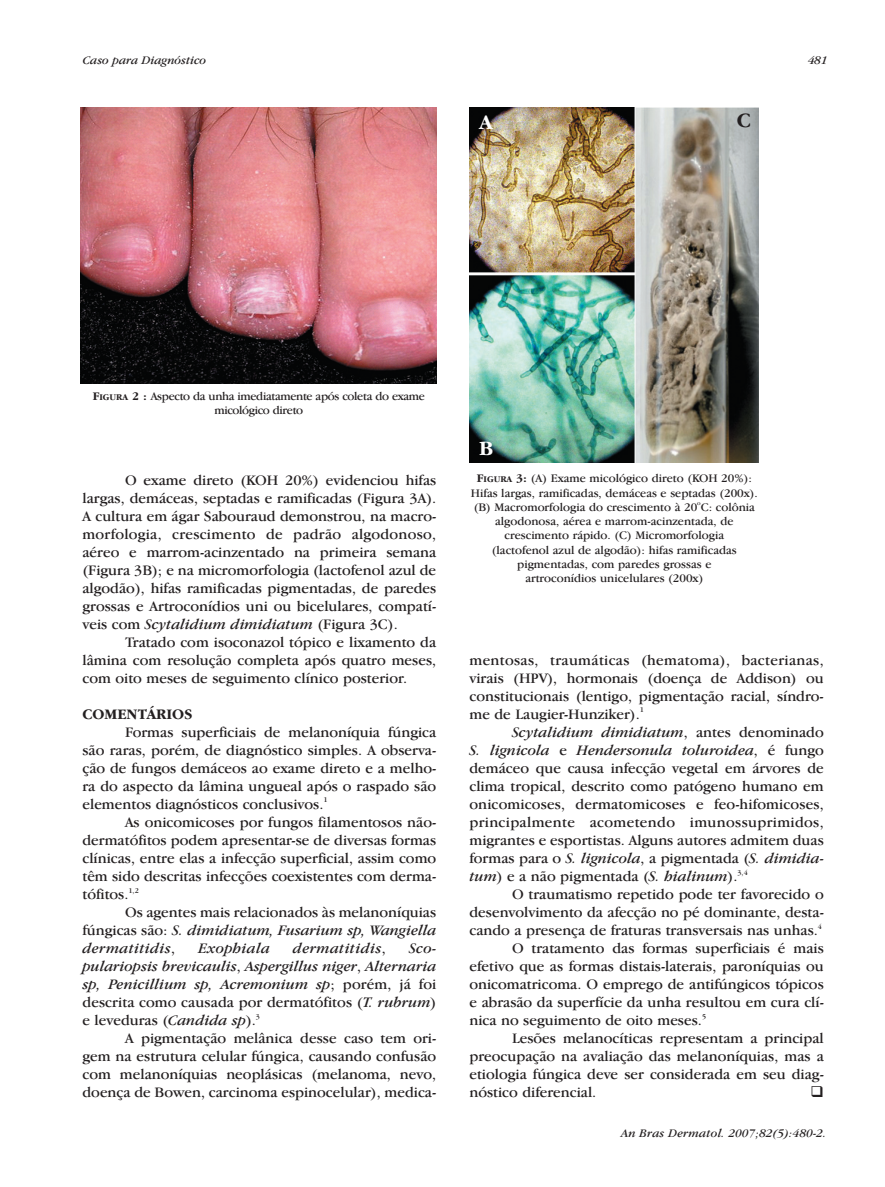
<style>
.page{position:relative;width:885px;height:1187px;background:#fff}
.page>*{position:absolute;margin:0;border:0;box-sizing:border-box;transform-origin:0 0}
.t1{font:700 21px "Garamond IT Cby BT";color:#fff}
.t2{font:700 21px "Garamond IT Cby BT";color:#231f20}
.t3{font:15px/18px "Garamond IT Cby BT";color:#231f20;text-align:justify}
.t4{font:italic 15px/18px "Garamond IT Cby BT";letter-spacing:.005em;color:#231f20;text-align:justify}
.t5{font:700 15px "Garamond IT Cby BT";color:#231f20}
.t6{font:12px/14.2px "Garamond IT Cby BT";color:#231f20;text-align:center}
.t7{font:12px/14.2px "Garamond IT Cby BT";letter-spacing:-.025em;color:#231f20;text-align:center}
.t8{font:italic 12px "Garamond IT Cby BT";color:#231f20}
.t9{font:7.5px "Garamond IT Cby BT";color:#231f20}
.t10{font:6px "Garamond IT Cby BT";color:#231f20}
.s1{font-weight:700}
.s2{font-weight:700;font-size:9px}
.s3{font-style:italic}
.s4{font-style:normal}
</style>
<div class="page">
<img style="left:80px;top:107px;width:679px;height:356px">
<p class="t8" style="left:83px;top:56px;width:125px">Caso para Diagnóstico</p>
<p class="t8" style="left:808px;top:56px;width:21px">481</p>
<h1 class="t1" style="left:479px;top:114px;width:15px">A</h1>
<h1 class="t2" style="left:736px;top:112px;width:16px">C</h1>
<p class="t7" style="left:93px;top:390px;width:334px"><span class="s1">F</span><span class="s2">IGURA</span> <span class="s1">2 :</span> Aspecto da unha imediatamente após coleta do exame micológico direto</p>
<p class="t3" style="left:82px;top:472px;width:355px;text-indent:43px">O exame direto (KOH 20%) evidenciou hifas largas, demáceas, septadas e ramificadas (Figura 3A).<br>A cultura em ágar Sabouraud demonstrou, na macro&shy;morfologia, crescimento de padrão algodonoso, aéreo e marrom-acinzentado na primeira semana (Figura 3B); e na micromorfologia (lactofenol azul de algodão), hifas ramificadas pigmentadas, de paredes grossas e Artroconídios uni ou bicelulares, compatí&shy;veis com <span class="s3">Scytalidium dimidiatum</span> (Figura 3C).</p>
<p class="t3" style="left:82px;top:634px;width:355px;text-indent:43px">Tratado com isoconazol tópico e lixamento da lâmina com resolução completa após quatro meses, com oito meses de seguimento clínico posterior.</p>
<p class="t5" style="left:82px;top:709px;width:112px">COMENTÁRIOS</p>
<p class="t3" style="left:82px;top:724px;width:355px;text-indent:43px">Formas superficiais de melanoníquia fúngica são raras, porém, de diagnóstico simples. A observa&shy;ção de fungos demáceos ao exame direto e a melho&shy;ra do aspecto da lâmina ungueal após o raspado são elementos diagnósticos conclusivos.</p>
<p class="t9" style="left:323px;top:797px;width:6px">1</p>
<p class="t3" style="left:82px;top:814px;width:355px;text-indent:43px">As onicomicoses por fungos filamentosos não&shy;dermatófitos podem apresentar-se de diversas formas clínicas, entre elas a infecção superficial, assim como têm sido descritas infecções coexistentes com derma&shy;tófitos.</p>
<p class="t9" style="left:128px;top:887px;width:12px">1,2</p>
<p class="t3" style="left:82px;top:904px;width:355px;text-indent:43px">Os agentes mais relacionados às melanoníquias fúngicas são: <span class="s3">S. dimidiatum, Fusarium sp, Wangiella dermatitidis</span>,</p>
<p class="t4" style="left:198px;top:941px;width:73px">Exophiala</p>
<p class="t4" style="left:293px;top:941px;width:94px">dermatitidis<span class="s4">,</span></p>
<p class="t4" style="left:82px;top:941px;width:355px;text-indent:326px">Sco&shy;pulariopsis brevicaulis<span class="s4">,</span> Aspergillus niger<span class="s4">,</span> Alternaria sp, Penicillium sp, Acremonium sp<span class="s4">; porém, já foi descrita como causada por dermatófitos (</span>T. rubrum<span class="s4">) e leveduras (</span>Candida sp<span class="s4">).</span></p>
<p class="t9" style="left:256px;top:1013px;width:6px">3</p>
<p class="t3" style="left:82px;top:1030px;width:355px;text-indent:43px">A pigmentação melânica desse caso tem ori&shy;gem na estrutura celular fúngica, causando confusão com melanoníquias neoplásicas (melanoma, nevo, doença de Bowen, carcinoma espinocelular), medica-</p>
<h1 class="t1" style="left:479px;top:440px;width:16px">B</h1>
<p class="t6" style="left:471px;top:472px;width:288px"><span class="s1">F</span><span class="s2">IGURA</span> <span class="s1">3:</span> (A) Exame micológico direto (KOH 20%):<br>Hifas largas, ramificadas, demáceas e septadas (200x). (B) Macromorfologia do crescimento à 20 C: colônia</p>
<p class="t10" style="left:697px;top:501px;width:5px">o</p>
<p class="t6" style="left:492px;top:515px;width:246px">algodonosa, aérea e marrom-acinzentada, de crescimento rápido. (C) Micromorfologia (lactofenol azul de algodão): hifas ramificadas pigmentadas, com paredes grossas e artroconídios unicelulares (200x)</p>
<p class="t3" style="left:469px;top:652px;width:356px">mentosas, traumáticas (hematoma), bacterianas, virais (HPV), hormonais (doença de Addison) ou constitucionais (lentigo, pigmentação racial, síndro&shy;me de Laugier-Hunziker).</p>
<p class="t9" style="left:639px;top:707px;width:6px">1</p>
<p class="t3" style="left:469px;top:724px;width:356px;text-indent:43px"><span class="s3">Scytalidium dimidiatum</span>, antes denominado <span class="s3">S. lignicola</span> e <span class="s3">Hendersonula toluroidea</span>, é fungo demáceo que causa infecção vegetal em árvores de clima tropical, descrito como patógeno humano em onicomicoses, dermatomicoses e feo-hifomicoses, principalmente acometendo imunossuprimidos, migrantes e esportistas. Alguns autores admitem duas formas para o <span class="s3">S. lignicola</span>, a pigmentada (<span class="s3">S. dimidia&shy;tum</span>) e a não pigmentada (<span class="s3">S. hialinum</span>).</p>
<p class="t9" style="left:737px;top:869px;width:12px">3,4</p>
<p class="t3" style="left:469px;top:886px;width:356px;text-indent:43px">O traumatismo repetido pode ter favorecido o desenvolvimento da afecção no pé dominante, desta&shy;cando a presença de fraturas transversais nas unhas.</p>
<p class="t9" style="left:817px;top:923px;width:6px">4</p>
<p class="t3" style="left:469px;top:940px;width:356px;text-indent:43px">O tratamento das formas superficiais é mais efetivo que as formas distais-laterais, paroníquias ou onicomatricoma. O emprego de antifúngicos tópicos e abrasão da superfície da unha resultou em cura clí&shy;nica no seguimento de oito meses.</p>
<p class="t9" style="left:702px;top:1013px;width:6px">5</p>
<p class="t3" style="left:469px;top:1030px;width:356px;text-indent:43px">Lesões melanocíticas representam a principal preocupação na avaliação das melanoníquias, mas a etiologia fúngica deve ser considerada em seu diag&shy;nóstico diferencial.</p>
<p class="t8" style="left:621px;top:1128px;width:207px">An Bras Dermatol. 2007;82(5):480-2.</p>
</div>
